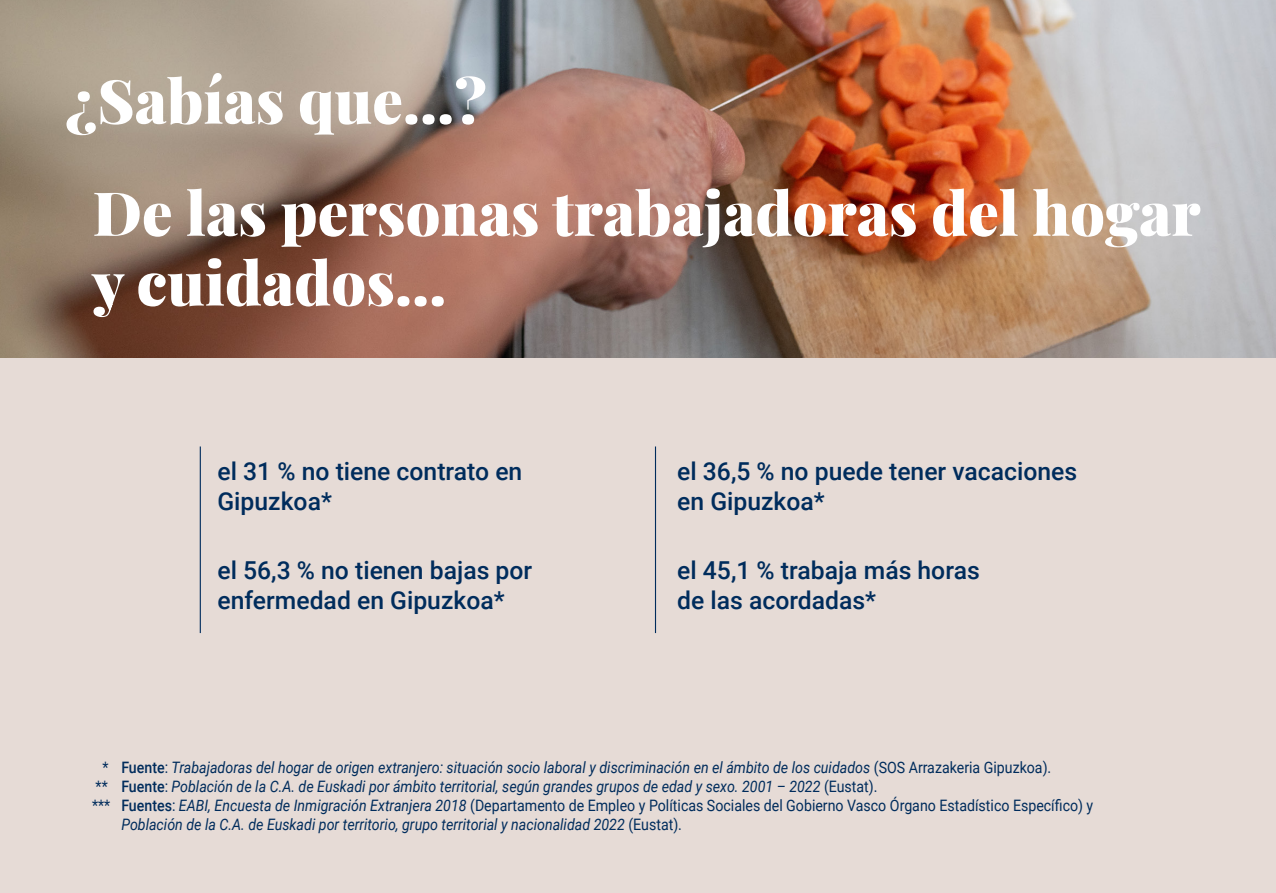
<style>
.page{position:relative;width:1276px;height:893px;background:#e6dbd6}
.page>*{position:absolute;margin:0;border:0;box-sizing:border-box;transform-origin:0 0}
.t1{font:900 60.75px/69.8px "Playfair Display";color:#fff}
.t2{font:500 24.75px/30.2px "Roboto";color:#002c5c}
.t3{font:italic 15.75px/18.9px "Roboto";color:#002c5c;scale:.9 1}
.s1{font-style:normal}
.s2{font-weight:500;font-style:normal}
</style>
<div class="page">
<img style="left:0;top:0;width:1276px;height:357px">
<hr style="left:200px;top:446px;width:1px;height:187px;background:#002c5c">
<hr style="left:655px;top:446px;width:1px;height:187px;background:#002c5c">
<p class="t1" style="left:65px;top:61px;width:424px">¿Sabías que...?</p>
<p class="t1" style="left:93px;top:173px;width:1109px">De las personas trabajadoras del hogar y cuidados...</p>
<p class="t2" style="left:217px;top:455px;width:306px">el 31 % no tiene contrato en<br>Gipuzkoa*</p>
<p class="t2" style="left:217px;top:554px;width:316px">el 56,3 % no tienen bajas por enfermedad en Gipuzkoa*</p>
<p class="t2" style="left:677px;top:455px;width:401px">el 36,5 % no puede tener vacaciones en Gipuzkoa*</p>
<p class="t2" style="left:677px;top:554px;width:304px">el 45,1 % trabaja más horas de las acordadas*</p>
<p class="t3" style="left:103px;top:757px;width:1055px"><span class="s1">*</span> <span class="s2">Fuente</span><span class="s1">:</span> Trabajadoras del hogar de origen extranjero: situación socio laboral y discriminación en el ámbito de los cuidados <span class="s1">(SOS Arrazakeria Gipuzkoa).</span></p>
<p class="t3" style="left:96px;top:776px;width:870px"><span class="s1">**</span> <span class="s2">Fuente</span><span class="s1">:</span> Población de la C.A. de Euskadi por ámbito territorial, según grandes grupos de edad y sexo. 2001 – 2022 <span class="s1">(Eustat).</span></p>
<p class="t3" style="left:121px;top:795px;width:1081px;text-indent:-29px"><span class="s1">***</span> <span class="s2">Fuentes</span><span class="s1">:</span> EABI, Encuesta de Inmigración Extranjera 2018 <span class="s1">(Departamento de Empleo y Políticas Sociales del Gobierno Vasco Órgano Estadístico Específico) y<br></span>Población de la C.A. de Euskadi por territorio, grupo territorial y nacionalidad 2022 <span class="s1">(Eustat).</span></p>
</div>
